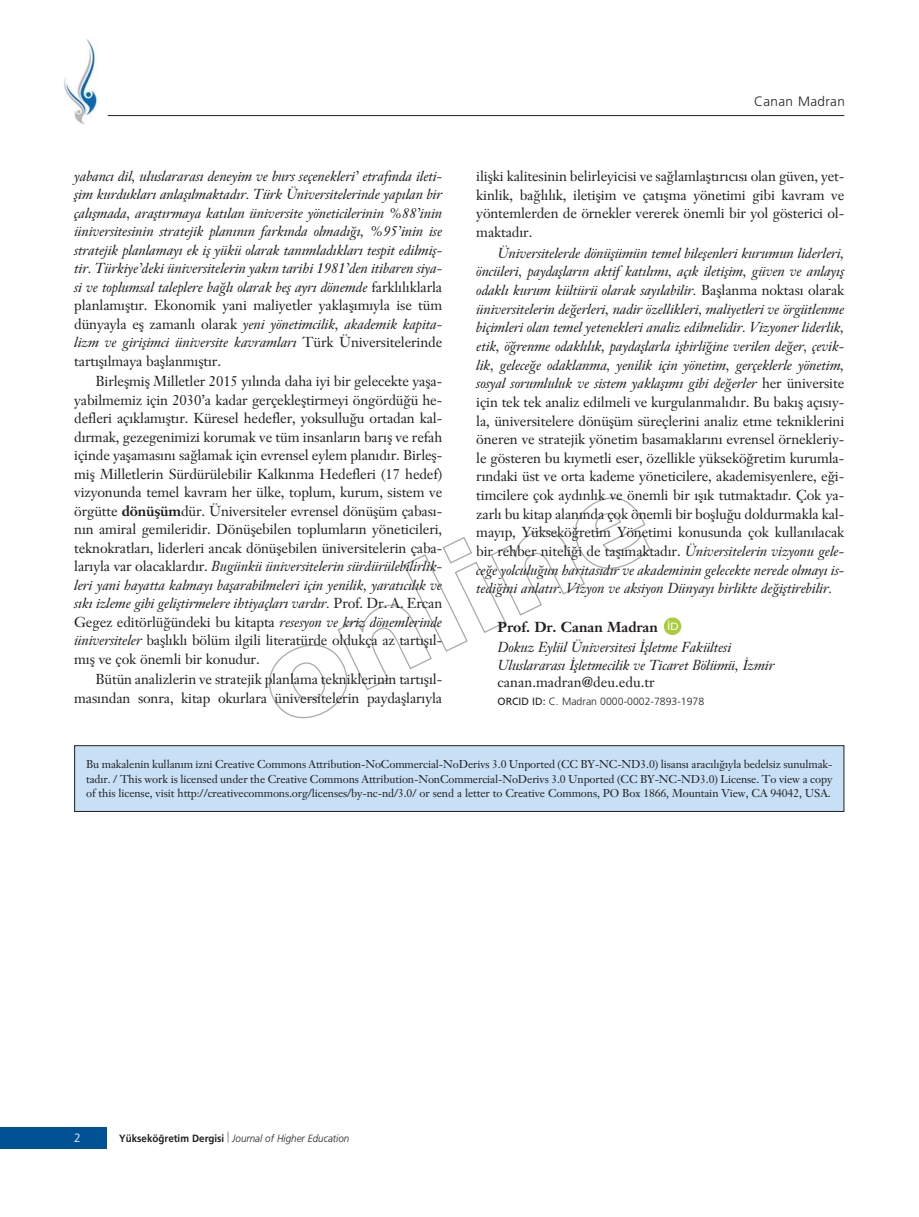
<style>
.page{position:relative;width:919px;height:1217px;background:#fff}
.page>*{position:absolute;margin:0;border:0;box-sizing:border-box;transform-origin:0 0}
.t1{font:italic 14.25px/18.6px "Janson Text";letter-spacing:-.01em;color:#231f20;text-align:justify}
.t2{font:14.25px/18.5px "Janson Text";letter-spacing:-.01em;color:#231f20;text-align:justify}
.t3{font:700 14.25px "Janson Text";color:#231f20}
.t4{font:300 13.5px "Frutiger";letter-spacing:.03em;color:#231f20}
.t5{font:300 12px "Frutiger";color:#fff}
.t6{font:11.25px/14.5px "Janson Text";letter-spacing:-.01em;color:#231f20;text-align:justify}
.t7{font:10.95px "Gill Sans";color:#fff}
.t8{font:italic 300 10.5px "Frutiger";color:#231f20;scale:.94 1}
.t9{font:300 10.5px "Frutiger";color:#231f20}
.s1{font-style:normal}
.s2{font-weight:700}
.s3{font-style:italic}
.s4{font-weight:400}
.s5{font-weight:700;font-style:normal}
</style>
<div class="page">
<svg style="left:269px;top:497px;width:382px;height:222px"></svg>
<div style="left:0;top:1127px;width:106px;height:21px;background:#005295"></div>
<img style="left:64px;top:38px;width:34px;height:87px">
<hr style="left:108px;top:115px;width:736px;height:1px;background:#231f20">
<div style="left:97px;top:107px;width:10px;height:9px;background:#fff"></div>
<div style="left:663px;top:617px;width:18px;height:18px;background:#a9cc3a;border-radius:50%"></div>
<div style="left:75px;top:745px;width:768px;height:66px;background:#c7e0f5"></div>
<div style="left:74px;top:745px;width:770px;height:66px;border:1px solid #231f20"></div>
<p class="t1" style="left:74px;top:168px;width:369px">yabanc› dil, uluslararas› deneyim ve burs seçenekleri’ etraf›nda ileti&shy;flim kurduklar› anlafl›lmaktad›r. Türk Üniversitelerinde yap›lan bir çal›flmada, araflt›rmaya kat›lan üniversite yöneticilerinin %88’inin üniversitesinin stratejik plan›n›n fark›nda olmad›¤›, %95’inin ise stratejik planlamay› ek ifl yükü olarak tan›mlad›klar› tespit edilmifl&shy;tir. Türkiye’deki üniversitelerin yak›n tarihi 1981’den itibaren siya&shy;si ve toplumsal taleplere ba¤l› olarak befl ayr› dönemde <span class="s1">farkl›l›klarla planlam›flt›r. Ekonomik yani maliyetler yaklafl›m›yla ise tüm dünyayla efl zamanl› olarak</span> yeni yönetimcilik, akademik kapita&shy;lizm ve giriflimci üniversite kavramlar› <span class="s1">Türk Üniversitelerinde tart›fl›lmaya bafllanm›flt›r.</span></p>
<p class="t2" style="left:74px;top:373px;width:369px;text-indent:21px">Birleflmifl Milletler 2015 y›l›nda daha iyi bir gelecekte yafla&shy;yabilmemiz için 2030’a kadar gerçeklefltirmeyi öngördü¤ü he&shy;defleri aç›klam›flt›r. Küresel hedefler, yoksullu¤u ortadan kal&shy;d›rmak, gezegenimizi korumak ve tüm insanlar›n bar›fl ve refah içinde yaflamas›n› sa¤lamak için evrensel eylem plan›d›r. Birlefl&shy;mifl Milletlerin Sürdürülebilir Kalk›nma Hedefleri (17 hedef) vizyonunda temel kavram her ülke, toplum, kurum, sistem ve örgütte <span class="s2">dönüflüm</span>dür. Üniversiteler evrensel dönüflüm çabas›- n›n amiral gemileridir. Dönüflebilen toplumlar›n yöneticileri, teknokratlar›, liderleri ancak dönüflebilen üniversitelerin çaba&shy;lar›yla var olacaklard›r. <span class="s3">Bugünkü üniversitelerin sürdürülebilirlik&shy;leri yani hayatta kalmay› baflarabilmeleri için yenilik, yarat›c›l›k ve s›k› izleme gibi gelifltirmelere ihtiyaçlar› vard›r.</span> Prof. Dr. A. Ercan Gegez editörlü¤ündeki bu kitapta <span class="s3">resesyon ve kriz dönemlerinde üniversiteler</span> bafll›kl› bölüm ilgili literatürde oldukça az tart›fl›l&shy;m›fl ve çok önemli bir konudur.</p>
<p class="t2" style="left:74px;top:671px;width:369px;text-align:right">Bütün analizlerin ve stratejik planlama tekniklerinin tart›fl›l&shy;mas›ndan sonra, kitap okurlara üniversitelerin paydafllar›yla</p>
<p class="t4" style="left:754px;top:96px;width:92px">Canan Madran</p>
<p class="t2" style="left:476px;top:168px;width:369px">iliflki kalitesinin belirleyicisi ve sa¤lamlaflt›r›c›s› olan güven, yet&shy;kinlik, ba¤l›l›k, iletiflim ve çat›flma yönetimi gibi kavram ve yöntemlerden de örnekler vererek önemli bir yol gösterici ol&shy;maktad›r.</p>
<p class="t1" style="left:476px;top:245px;width:370px;text-indent:21px">Üniversitelerde dönüflümün temel bileflenleri kurumun liderleri, öncüleri, paydafllar›n aktif kat›l›m›, aç›k iletiflim, güven ve anlay›fl odakl› kurum kültürü olarak say›labilir. <span class="s1">Bafllanma noktas› olarak </span>üniversitelerin de¤erleri, nadir özellikleri, maliyetleri ve örgütlenme biçimleri olan temel yetenekleri analiz edilmelidir. Vizyoner liderlik, etik, ö¤renme odakl›l›k, paydafllarla iflbirli¤ine verilen de¤er, çevik&shy;lik, gelece¤e odaklanma, yenilik için yönetim, gerçeklerle yönetim, sosyal sorumluluk ve sistem yaklafl›m› gibi de¤erler <span class="s1">her üniversite için tek tek analiz edilmeli ve kurgulanmal›d›r. Bu bak›fl aç›s›y&shy;la, üniversitelere dönüflüm süreçlerini analiz etme tekniklerini öneren ve stratejik yönetim basamaklar›n› evrensel örnekleriy&shy;le gösteren bu k›ymetli eser, özellikle yüksekö¤retim kurumla&shy;r›ndaki üst ve orta kademe yöneticilere, akademisyenlere, e¤i&shy;timcilere çok ayd›nl›k ve önemli bir ›fl›k tutmaktad›r. Çok ya&shy;zarl› bu kitap alan›nda çok önemli bir bofllu¤u doldurmakla kal&shy;may›p, Yüksekö¤retim Yönetimi konusunda çok kullan›lacak bir rehber niteli¤i de tafl›maktad›r.</span> Üniversitelerin vizyonu gele&shy;ce¤e yolculu¤un haritas›d›r ve akademinin gelecekte nerede olmay› is&shy;tedi¤ini anlat›r. Vizyon ve aksiyon Dünyay› birlikte de¤ifltirebilir.</p>
<p class="t3" style="left:497px;top:620px;width:162px">Prof. Dr. Canan Madran</p>
<p class="t1" style="left:497px;top:640px;width:278px;line-height:17.4px">Dokuz Eylül Üniversitesi ‹flletme Fakültesi<br>Uluslararas› ‹flletmecilik ve Ticaret Bölümü, ‹zmir</p>
<p class="t2" style="left:497px;top:674px;width:158px">canan.madran@deu.edu.tr</p>
<p class="t9" style="left:497px;top:696px;width:208px"><span class="s4">ORCID ID:</span> C. Madran 0000-0002-7893-1978</p>
<p class="t7" style="left:667px;top:622px;width:12px">İD</p>
<p class="t6" style="left:86px;top:757px;width:747px">Bu makalenin kullan›m izni Creative Commons Attribution-NoCommercial-NoDerivs 3.0 Unported (CC BY-NC-ND3.0) lisans› arac›l›¤›yla bedelsiz sunulmak&shy;tad›r. / This work is licensed under the Creative Commons Attribution-NonCommercial-NoDerivs 3.0 Unported (CC BY-NC-ND3.0) License. To view a copy of this license, visit http://creativecommons.org/licenses/by-nc-nd/3.0/ or send a letter to Creative Commons, PO Box 1866, Mountain View, CA 94042, USA.</p>
<p class="t5" style="left:74px;top:1132px;width:8px">2</p>
<p class="t8" style="left:119px;top:1133px;width:246px"><span class="s5">Yüksekö¤retim Dergisi</span> Journal of Higher Education</p>
</div>
